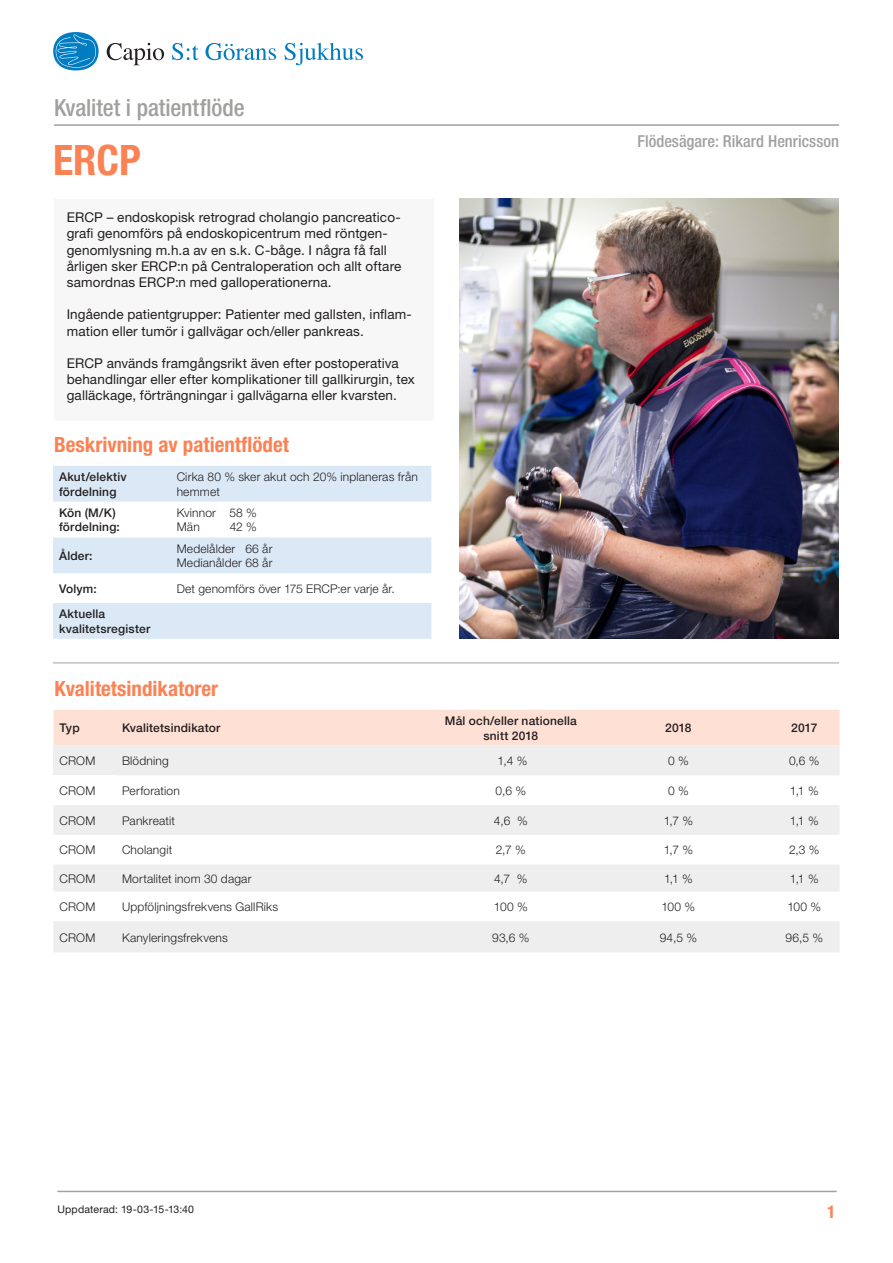
<style>
.page{position:relative;width:893px;height:1263px;background:#fff}
.page>*{position:absolute;margin:0;border:0;box-sizing:border-box;transform-origin:0 0}
._2__Rubrik_1{font:700 condensed 42px "Helvetica Neue LT";color:#fa8254}
.t1{font:500 condensed 23.55px "Helvetica Neue LT";letter-spacing:-.005em;color:#a0a09e}
._2__Rubrik_2{font:700 condensed 21px "Helvetica Neue LT";color:#fa8254}
.t2{font:700 condensed 17.55px "Helvetica Neue LT";color:#fa8254}
.Sidhuvud_text{font:500 condensed 16.5px "Helvetica Neue LT";letter-spacing:.005em;color:#a0a09e}
._1__Normal{font:13.5px/16.2px "Helvetica Neue LT";letter-spacing:.01em;color:#231f20}
._1_Normal_Tabell{font:300 12px/14.4px "Helvetica Neue LT";letter-spacing:.015em;color:#231f20}
._1_Normal_Tabell-2{font:500 12px/14.4px "Helvetica Neue LT";letter-spacing:.015em;color:#231f20}
._1_Normal_Tabell_Sif{font:300 12px "Helvetica Neue LT";letter-spacing:.01em;color:#231f20}
.t3{font:10.5px "Helvetica Neue LT";letter-spacing:.015em;color:#231f20}
</style>
<div class="page">
<hr style="left:54px;top:124px;width:785px;height:2px;background:#a0a09e">
<hr style="left:57px;top:1191px;width:780px;height:1px;background:#a0a09e">
<div style="left:54px;top:199px;width:380px;height:221px;background:#f7f7f7"></div>
<img style="left:460px;top:199px;width:378px;height:440px">
<svg style="left:53px;top:466px;width:378px;height:173px;fill:#dbe9f7"></svg>
<hr style="left:53px;top:662px;width:786px;height:1px;background:#a0a09e">
<div style="left:54px;top:710px;width:786px;height:35px;background:#fee0d4"></div>
<svg style="left:54px;top:745px;width:786px;height:207px;fill:#eee"></svg>
<svg style="left:107px;top:43px;width:57px;height:22px"></svg>
<svg style="left:172px;top:43px;width:27px;height:17px"></svg>
<svg style="left:284px;top:43px;width:79px;height:22px"></svg>
<svg style="left:53px;top:32px;width:46px;height:38px"></svg>
<svg style="left:53px;top:34px;width:43px;height:36px;background:#3b9acf"></svg>
<svg style="left:205px;top:43px;width:71px;height:17px"></svg>
<h2 class="t1" style="left:54px;top:94px;width:192px">Kvalitet i patientflöde</h2>
<p class="_2__Rubrik_1" style="left:53px;top:135px;width:89px">ERCP</p>
<p class="_1__Normal" style="left:67px;top:209px;width:336px">ERCP – endoskopisk retrograd cholangio pancreatico&shy;grafi genomförs på endoskopicentrum med röntgen&shy;genomlysning m.h.a av en s.k. C-båge. I några få fall årligen sker ERCP:n på Centraloperation och allt oftare samordnas ERCP:n med galloperationerna.</p>
<p class="_1__Normal" style="left:67px;top:306px;width:346px">Ingående patientgrupper: Patienter med gallsten, inflam&shy;mation eller tumör i gallvägar och/eller pankreas.</p>
<p class="_1__Normal" style="left:67px;top:355px;width:350px">ERCP används framgångsrikt även efter postoperativa behandlingar eller efter komplikationer till gallkirurgin, tex galläckage, förträngningar i gallvägarna eller kvarsten.</p>
<p class="_2__Rubrik_2" style="left:54px;top:432px;width:236px">Beskrivning av patientflödet</p>
<p class="_1_Normal_Tabell-2" style="left:59px;top:469px;width:69px">Akut/elektiv fördelning</p>
<p class="_1_Normal_Tabell" style="left:177px;top:469px;width:243px">Cirka 80 % sker akut och 20% inplaneras från hemmet</p>
<p class="_1_Normal_Tabell-2" style="left:59px;top:505px;width:62px">Kön (M/K) fördelning:</p>
<p class="_1_Normal_Tabell" style="left:177px;top:505px;width:82px">Kvinnor 58 %</p>
<p class="_1_Normal_Tabell" style="left:177px;top:520px;width:25px">Män</p>
<p class="_1_Normal_Tabell" style="left:230px;top:520px;width:29px">42 %</p>
<p class="_1_Normal_Tabell-2" style="left:59px;top:548px;width:35px">Ålder:</p>
<p class="_1_Normal_Tabell" style="left:177px;top:541px;width:97px">Medelålder 66 år</p>
<p class="_1_Normal_Tabell" style="left:177px;top:556px;width:97px">Medianålder 68 år</p>
<p class="_1_Normal_Tabell-2" style="left:59px;top:581px;width:39px">Volym:</p>
<p class="_1_Normal_Tabell" style="left:177px;top:581px;width:220px">Det genomförs över 175 ERCP:er varje år.</p>
<p class="_1_Normal_Tabell-2" style="left:59px;top:607px;width:93px">Aktuella kvalitetsregister</p>
<p class="_2__Rubrik_2" style="left:55px;top:676px;width:165px">Kvalitetsindikatorer</p>
<p class="Sidhuvud_text" style="left:637px;top:131px;width:203px">Flödesägare: Rikard Henricsson</p>
<p class="_1_Normal_Tabell-2" style="left:60px;top:721px;width:22px">Typ</p>
<p class="_1_Normal_Tabell-2" style="left:122px;top:721px;width:100px">Kvalitetsindikator</p>
<p class="_1_Normal_Tabell-2" style="left:445px;top:713px;width:133px;text-align:center">Mål och/eller nationella snitt 2018</p>
<p class="_1_Normal_Tabell-2" style="left:665px;top:721px;width:28px">2018</p>
<p class="_1_Normal_Tabell-2" style="left:791px;top:721px;width:28px">2017</p>
<p class="_1_Normal_Tabell" style="left:60px;top:753px;width:37px">CROM</p>
<p class="_1_Normal_Tabell" style="left:122px;top:753px;width:48px">Blödning</p>
<p class="_1_Normal_Tabell_Sif" style="left:498px;top:753px;width:31px">1,4 %</p>
<p class="_1_Normal_Tabell_Sif" style="left:668px;top:753px;width:22px">0 %</p>
<p class="_1_Normal_Tabell_Sif" style="left:789px;top:753px;width:32px">0,6 %</p>
<p class="_1_Normal_Tabell" style="left:60px;top:783px;width:37px">CROM</p>
<p class="_1_Normal_Tabell" style="left:122px;top:783px;width:59px">Perforation</p>
<p class="_1_Normal_Tabell_Sif" style="left:496px;top:783px;width:32px">0,6 %</p>
<p class="_1_Normal_Tabell_Sif" style="left:668px;top:783px;width:22px">0 %</p>
<p class="_1_Normal_Tabell_Sif" style="left:790px;top:783px;width:30px">1,1 %</p>
<p class="_1_Normal_Tabell" style="left:60px;top:813px;width:37px">CROM</p>
<p class="_1_Normal_Tabell" style="left:122px;top:813px;width:55px">Pankreatit</p>
<p class="_1_Normal_Tabell_Sif" style="left:494px;top:813px;width:35px">4,6 %</p>
<p class="_1_Normal_Tabell_Sif" style="left:664px;top:813px;width:31px">1,7 %</p>
<p class="_1_Normal_Tabell_Sif" style="left:790px;top:813px;width:30px">1,1 %</p>
<p class="_1_Normal_Tabell" style="left:60px;top:843px;width:37px">CROM</p>
<p class="_1_Normal_Tabell" style="left:122px;top:843px;width:52px">Cholangit</p>
<p class="_1_Normal_Tabell_Sif" style="left:496px;top:843px;width:31px">2,7 %</p>
<p class="_1_Normal_Tabell_Sif" style="left:664px;top:843px;width:31px">1,7 %</p>
<p class="_1_Normal_Tabell_Sif" style="left:789px;top:843px;width:32px">2,3 %</p>
<p class="_1_Normal_Tabell" style="left:60px;top:871px;width:37px">CROM</p>
<p class="_1_Normal_Tabell" style="left:122px;top:871px;width:131px">Mortalitet inom 30 dagar</p>
<p class="_1_Normal_Tabell_Sif" style="left:494px;top:871px;width:35px">4,7 %</p>
<p class="_1_Normal_Tabell_Sif" style="left:664px;top:871px;width:30px">1,1 %</p>
<p class="_1_Normal_Tabell_Sif" style="left:790px;top:871px;width:30px">1,1 %</p>
<p class="_1_Normal_Tabell" style="left:60px;top:899px;width:37px">CROM</p>
<p class="_1_Normal_Tabell" style="left:122px;top:899px;width:158px">Uppföljningsfrekvens GallRiks</p>
<p class="_1_Normal_Tabell_Sif" style="left:494px;top:900px;width:35px">100 %</p>
<p class="_1_Normal_Tabell_Sif" style="left:661px;top:900px;width:35px">100 %</p>
<p class="_1_Normal_Tabell_Sif" style="left:787px;top:900px;width:35px">100 %</p>
<p class="_1_Normal_Tabell" style="left:60px;top:930px;width:37px">CROM</p>
<p class="_1_Normal_Tabell" style="left:122px;top:930px;width:107px">Kanyleringsfrekvens</p>
<p class="_1_Normal_Tabell_Sif" style="left:492px;top:930px;width:39px">93,6 %</p>
<p class="_1_Normal_Tabell_Sif" style="left:660px;top:930px;width:39px">94,5 %</p>
<p class="_1_Normal_Tabell_Sif" style="left:785px;top:930px;width:39px">96,5 %</p>
<p class="t3" style="left:57px;top:1203px;width:138px">Uppdaterad: 19-03-15-13:40</p>
<p class="t2" style="left:827px;top:1201px;width:10px">1</p>
</div>
